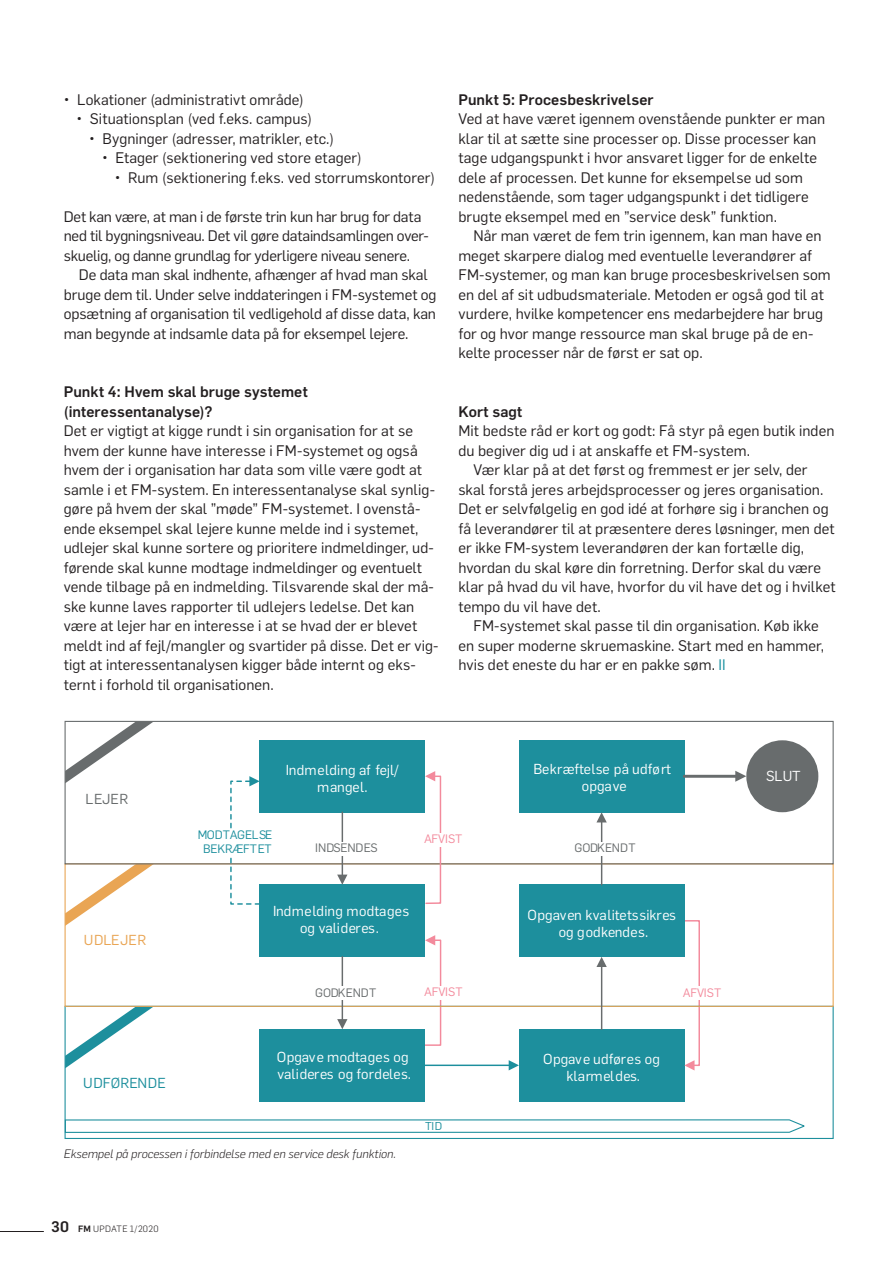
<style>
.page{position:relative;width:893px;height:1263px;background:#fff}
.page>*{position:absolute;margin:0;border:0;box-sizing:border-box;transform-origin:0 0}
.t1{font:15px/19.5px "Flama";color:#231f20}
.t2{font:500 15px/19.5px "Flama";letter-spacing:.01em;color:#231f20}
.t3{font:14.25px/17.1px "Flama";letter-spacing:.01em;color:#fff;text-align:center}
.t4{font:14.25px "Flama";color:#1d8f9d}
.t5{font:14.25px "Flama";letter-spacing:.025em;color:#e9a554}
.t6{font:14.25px "Flama";letter-spacing:.015em;color:#686c6d}
.t7{font:italic 300 12px "Flama";color:#231f20}
.t8{font:12px "Flama";letter-spacing:-.01em;color:#686c6d}
.t9{font:12px/14px "Flama";letter-spacing:-.03em;color:#1d8f9d;text-align:center}
.t10{font:12px "Flama";letter-spacing:-.005em;color:#f38a9c}
.t11{font:11.25px "Flama";color:#1d8f9d}
.t12{font:300 9px "Flama";letter-spacing:.03em;color:#231f20}
.s1{color:#168f9f}
.s2{font-weight:500;font-size:15px}
.s3{font-weight:500}
</style>
<div class="page">
<hr style="left:0;top:1231px;width:44px;height:1px;background:#231f20">
<svg style="left:67px;top:1008px;width:85px;height:59px"></svg>
<svg style="left:67px;top:865px;width:85px;height:60px"></svg>
<div style="left:65px;top:1006px;width:769px;height:133px;border:1px solid #1d8f9d"></div>
<div style="left:65px;top:863px;width:769px;height:144px;border:1px solid #e9a554"></div>
<div style="left:65px;top:721px;width:769px;height:143px;border:1px solid #686c6d"></div>
<div style="left:260px;top:740px;width:165px;height:72px;background:#1d8f9d"></div>
<div style="left:260px;top:885px;width:165px;height:72px;background:#1d8f9d"></div>
<div style="left:260px;top:1029px;width:165px;height:72px;background:#1d8f9d"></div>
<div style="left:519px;top:1029px;width:165px;height:72px;background:#1d8f9d"></div>
<div style="left:519px;top:885px;width:165px;height:72px;background:#1d8f9d"></div>
<div style="left:519px;top:740px;width:165px;height:72px;background:#1d8f9d"></div>
<div style="left:746px;top:740px;width:72px;height:72px;background:#686c6d;border-radius:50%"></div>
<hr style="left:342px;top:812px;width:1px;height:64px;background:#686c6d">
<svg style="left:337px;top:874px;width:10px;height:11px"></svg>
<div style="left:315px;top:841px;width:54px;height:14px;background:#fff"></div>
<hr style="left:342px;top:957px;width:1px;height:63px;background:#686c6d">
<svg style="left:337px;top:1019px;width:10px;height:10px"></svg>
<div style="left:315px;top:986px;width:54px;height:14px;background:#fff"></div>
<hr style="left:601px;top:821px;width:1px;height:64px;background:#686c6d">
<svg style="left:596px;top:812px;width:11px;height:10px"></svg>
<div style="left:574px;top:841px;width:55px;height:14px;background:#fff"></div>
<svg style="left:229px;top:776px;width:32px;height:129px"></svg>
<div style="left:198px;top:828px;width:66px;height:28px;background:#fff"></div>
<svg style="left:424px;top:771px;width:18px;height:133px"></svg>
<div style="left:424px;top:833px;width:33px;height:14px;background:#fff"></div>
<svg style="left:424px;top:919px;width:277px;height:151px"></svg>
<div style="left:683px;top:986px;width:32px;height:14px;background:#fff"></div>
<hr style="left:684px;top:775px;width:53px;height:3px;background:#686c6d">
<svg style="left:735px;top:771px;width:11px;height:11px"></svg>
<svg style="left:65px;top:721px;width:89px;height:62px"></svg>
<svg style="left:64px;top:1119px;width:741px;height:14px"></svg>
<p class="t1" style="left:64px;top:89px;width:242px">• Lokationer (administrativt område)</p>
<p class="t1" style="left:77px;top:108px;width:237px">• Situationsplan (ved f.eks. campus)</p>
<p class="t1" style="left:89px;top:128px;width:246px">• Bygninger (adresser, matrikler, etc.)</p>
<p class="t1" style="left:102px;top:147px;width:261px">• Etager (sektionering ved store etager)</p>
<p class="t1" style="left:115px;top:167px;width:322px">• Rum (sektionering f.eks. ved storrumskontorer)</p>
<p class="t1" style="left:64px;top:206px;width:367px">Det kan være, at man i de første trin kun har brug for data ned til bygningsniveau. Det vil gøre dataindsamlingen over&shy;skuelig, og danne grundlag for yderligere niveau senere.</p>
<p class="t1" style="left:64px;top:264px;width:374px;text-indent:15px">De data man skal indhente, afhænger af hvad man skal bruge dem til. Under selve inddateringen i FM-systemet og opsætning af organisation til vedligehold af disse data, kan man begynde at indsamle data på for eksempel lejere.</p>
<p class="t2" style="left:64px;top:381px;width:245px">Punkt 4: Hvem skal bruge systemet (interessentanalyse)?</p>
<p class="t1" style="left:64px;top:420px;width:376px">Det er vigtigt at kigge rundt i sin organisation for at se hvem der kunne have interesse i FM-systemet og også hvem der i organisation har data som ville være godt at samle i et FM-system. En interessentanalyse skal synlig&shy;gøre på hvem der skal ”møde” FM-systemet. I ovenstå&shy;ende eksempel skal lejere kunne melde ind i systemet, udlejer skal kunne sortere og prioritere indmeldinger, ud&shy;førende skal kunne modtage indmeldinger og eventuelt vende tilbage på en indmelding. Tilsvarende skal der må&shy;ske kunne laves rapporter til udlejers ledelse. Det kan være at lejer har en interesse i at se hvad der er blevet meldt ind af fejl/mangler og svartider på disse. Det er vig&shy;tigt at interessentanalysen kigger både internt og eks&shy;ternt i forhold til organisationen.</p>
<p class="t2" style="left:458px;top:88px;width:197px">Punkt 5: Procesbeskrivelser</p>
<p class="t1" style="left:458px;top:108px;width:368px">Ved at have været igennem ovenstående punkter er man klar til at sætte sine processer op. Disse processer kan tage udgangspunkt i hvor ansvaret ligger for de enkelte dele af processen. Det kunne for eksempelse ud som nedenstående, som tager udgangspunkt i det tidligere brugte eksempel med en ”service desk” funktion.</p>
<p class="t1" style="left:458px;top:225px;width:374px;text-indent:15px">Når man været de fem trin igennem, kan man have en meget skarpere dialog med eventuelle leverandører af FM-systemer, og man kan bruge procesbeskrivelsen som en del af sit udbudsmateriale. Metoden er også god til at vurdere, hvilke kompetencer ens medarbejdere har brug for og hvor mange ressource man skal bruge på de en&shy;kelte processer når de først er sat op.</p>
<p class="t2" style="left:458px;top:400px;width:65px">Kort sagt</p>
<p class="t1" style="left:458px;top:420px;width:378px">Mit bedste råd er kort og godt: Få styr på egen butik inden</p>
<p class="t1" style="left:458px;top:440px;width:293px">du begiver dig ud i at anskaffe et FM-system.</p>
<p class="t1" style="left:473px;top:459px;width:336px">Vær klar på at det først og fremmest er jer selv, der</p>
<p class="t1" style="left:458px;top:479px;width:366px">skal forstå jeres arbejdsprocesser og jeres organisation.</p>
<p class="t1" style="left:458px;top:498px;width:372px">Det er selvfølgelig en god idé at forhøre sig i branchen og</p>
<p class="t1" style="left:458px;top:518px;width:378px">få leverandører til at præsentere deres løsninger, men det</p>
<p class="t1" style="left:458px;top:537px;width:347px">er ikke FM-system leverandøren der kan fortælle dig,</p>
<p class="t1" style="left:458px;top:557px;width:364px">hvordan du skal køre din forretning. Derfor skal du være</p>
<p class="t1" style="left:458px;top:576px;width:379px">klar på hvad du vil have, hvorfor du vil have det og i hvilket</p>
<p class="t1" style="left:458px;top:596px;width:144px">tempo du vil have det.</p>
<p class="t1" style="left:473px;top:615px;width:347px">FM-systemet skal passe til din organisation. Køb ikke</p>
<p class="t1" style="left:458px;top:635px;width:367px">en super moderne skruemaskine. Start med en hammer,</p>
<p class="t1" style="left:458px;top:654px;width:269px">hvis det eneste du har er en pakke søm. <span class="s1">II</span></p>
<p class="t6" style="left:86px;top:789px;width:44px">LEJER</p>
<p class="t3" style="left:286px;top:761px;width:115px">Indmelding af fejl/ mangel.</p>
<p class="t3" style="left:533px;top:759px;width:139px">Bekræftelse på udført opgave</p>
<p class="t3" style="left:766px;top:766px;width:36px">SLUT</p>
<p class="t5" style="left:84px;top:930px;width:64px">UDLEJER</p>
<p class="t4" style="left:83px;top:1073px;width:84px">UDFØRENDE</p>
<p class="t9" style="left:198px;top:827px;width:76px">MODTAGELSE<br>BEKRÆFTET</p>
<p class="t10" style="left:424px;top:831px;width:40px">AFVIST</p>
<p class="t8" style="left:315px;top:839px;width:64px">INDSENDES</p>
<p class="t3" style="left:273px;top:902px;width:138px">Indmelding modtages og valideres.</p>
<p class="t8" style="left:574px;top:839px;width:63px">GODKENDT</p>
<p class="t3" style="left:527px;top:905px;width:150px">Opgaven kvalitetssikres og godkendes.</p>
<p class="t8" style="left:315px;top:984px;width:63px">GODKENDT</p>
<p class="t10" style="left:424px;top:984px;width:40px">AFVIST</p>
<p class="t10" style="left:683px;top:984px;width:40px">AFVIST</p>
<p class="t3" style="left:277px;top:1047px;width:136px;text-align:left">Opgave modtages og valideres og fordeles.</p>
<p class="t3" style="left:543px;top:1049px;width:118px">Opgave udføres og klarmeldes.</p>
<p class="t11" style="left:425px;top:1119px;width:19px">TID</p>
<p class="t7" style="left:64px;top:1146px;width:334px">Eksempel på processen i forbindelse med en service desk funktion.</p>
<p class="t12" style="left:51px;top:1222px;width:109px"><span class="s2">30</span> <span class="s3">FM</span> UPDATE 1/2020</p>
</div>
